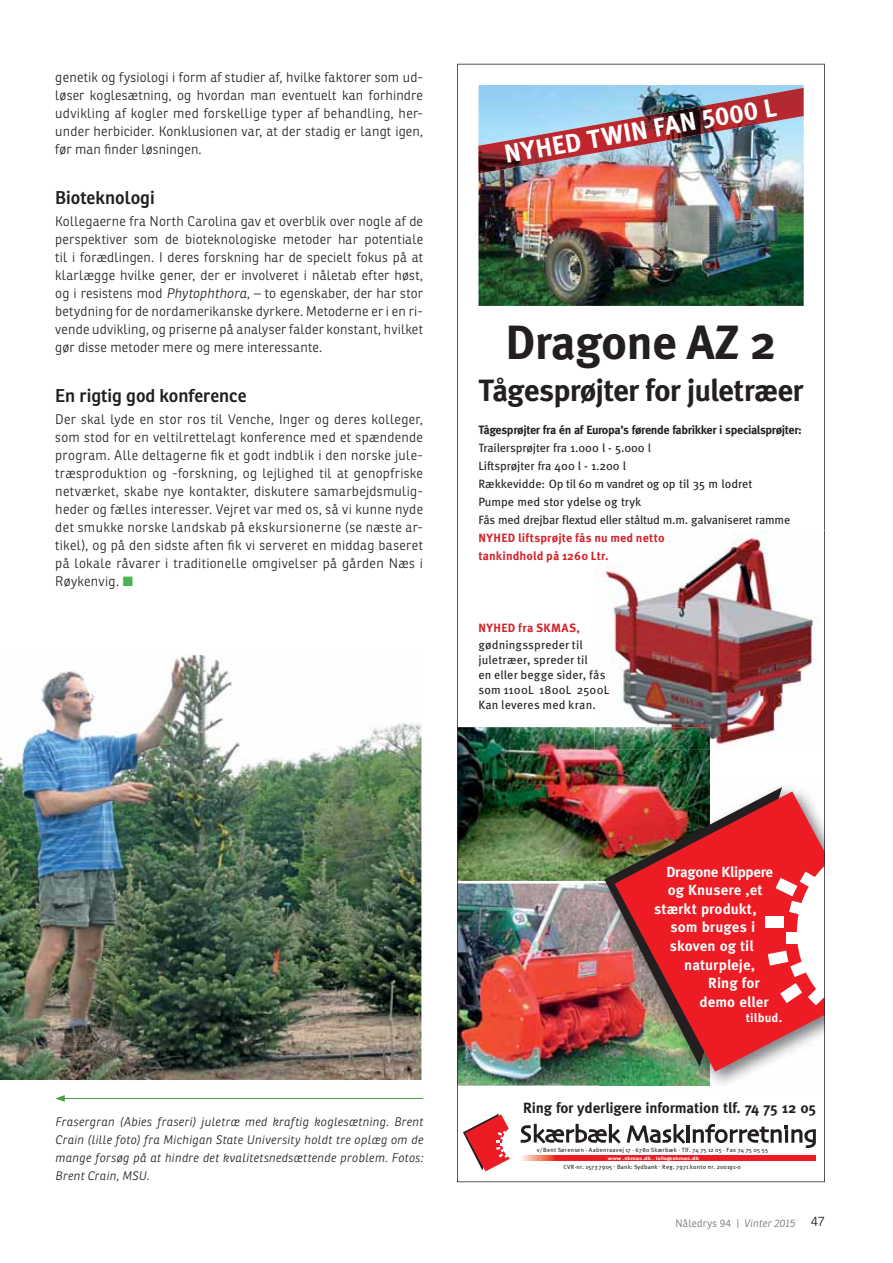
<style>
.page{position:relative;width:893px;height:1263px;background:#fff}
.page>*{position:absolute;margin:0;border:0;box-sizing:border-box;transform-origin:0 0}
.t1{font:700 48px "Meta OT";letter-spacing:-.015em;color:#231f20}
.t2{font:700 30.75px "Meta OT";letter-spacing:-.03em;color:#231f20}
.t3{font:700 25.95px "Meta OT";color:#fff}
.t4{font:600 18px "Ronnia Fyens";color:#231f20}
.t5{font:700 14.85px "Meta OT";letter-spacing:-.01em;color:#231f20}
.t6{font:700 14.7px "Meta OT";color:#fff}
.t7{font:700 14.7px "Meta OT";letter-spacing:-.025em;color:#fff}
.t8{font:300 13.5px/18px "Ronnia Fyens";letter-spacing:.015em;color:#231f20;text-align:justify}
.t9{font:700 12.3px "Meta OT";letter-spacing:.005em;color:#fff}
.t10{font:12px/18px "Meta OT";color:#231f20}
.t11{font:italic 300 12px/18px "Ronnia Fyens";letter-spacing:.025em;color:#231f20;text-align:justify}
.t12{font:700 12px "Meta OT";letter-spacing:-.03em;color:#231f20}
.t13{font:700 12px/18px "Meta OT";letter-spacing:.015em;color:#d2232a}
.t14{font:700 12px "Meta OT";letter-spacing:.035em;color:#d2232a}
.t15{font:300 10.5px "Ronnia Fyens";letter-spacing:.025em;color:#6d6e70}
.t16{font:6px "Meta OT";letter-spacing:.035em;color:#231f20}
.t17{font:700 4.65px "Meta OT";color:#fff;scale:1.36 1}
.s1{font-style:italic}
.s2{color:#50b151}
.s3{font-size:13.5px;color:#231f20}
</style>
<div class="page">
<img style="left:457px;top:64px;width:368px;height:1118px">
<img style="left:594px;top:530px;width:231px;height:220px">
<img style="left:594px;top:533px;width:70px;height:12px">
<img style="left:594px;top:551px;width:14px;height:12px">
<img style="left:594px;top:727px;width:116px;height:23px">
<svg style="left:594px;top:669px;width:12px;height:12px"></svg>
<img style="left:594px;top:685px;width:15px;height:11px">
<img style="left:0;top:655px;width:422px;height:425px">
<hr style="left:62px;top:1098px;width:361px;height:1px;background:#47a14a">
<svg style="left:55px;top:1095px;width:10px;height:7px"></svg>
<p class="t8" style="left:55px;top:69px;width:369px">genetik og fysiologi i form af studier af, hvilke faktorer som ud&shy;løser koglesætning, og hvordan man eventuelt kan forhindre udvikling af kogler med forskellige typer af behandling, her&shy;under herbicider. Konklusionen var, at der stadig er langt igen, før man finder løsningen.</p>
<h3 class="t4" style="left:55px;top:191px;width:101px">Bioteknologi</h3>
<p class="t8" style="left:55px;top:213px;width:369px">Kollegaerne fra North Carolina gav et overblik over nogle af de perspektiver som de bioteknologiske metoder har potentiale til i forædlingen. I deres forskning har de specielt fokus på at klarlægge hvilke gener, der er involveret i nåletab efter høst, og i resistens mod <span class="s1">Phytophthora</span>, – to egenskaber, der har stor betydning for de nordamerikanske dyrkere. Metoderne er i en ri&shy;vende udvikling, og priserne på analyser falder konstant, hvilket gør disse metoder mere og mere interessante.</p>
<h3 class="t4" style="left:55px;top:389px;width:193px">En rigtig god konference</h3>
<p class="t8" style="left:55px;top:411px;width:369px">Der skal lyde en stor ros til Venche, Inger og deres kolleger, som stod for en veltilrettelagt konference med et spændende program. Alle deltagerne fik et godt indblik i den norske jule&shy;træsproduktion og -forskning, og lejlighed til at genopfriske netværket, skabe nye kontakter, diskutere samarbejdsmulig&shy;heder og fælles interesser. Vejret var med os, så vi kunne nyde det smukke norske landskab på ekskursionerne (se næste ar&shy;tikel), og på den sidste aften fik vi serveret en middag baseret på lokale råvarer i traditionelle omgivelser på gården Næs i Røykenvig. <span class="s2">■</span></p>
<h3 class="t3" style="left:503px;top:145px;width:277px;rotate:-10deg">NYHED TWIN FAN 5000 L</h3>
<h1 class="t1" style="left:505px;top:325px;width:273px">Dragone AZ 2</h1>
<h2 class="t2" style="left:478px;top:379px;width:327px">Tågesprøjter for juletræer</h2>
<p class="t12" style="left:478px;top:426px;width:325px">Tågesprøjter fra én af Europa’s førende fabrikker i specialsprøjter:</p>
<p class="t10" style="left:478px;top:440px;width:313px">Trailersprøjter fra 1.000 l - 5.000 l<br>Liftsprøjter fra 400 l - 1.200 l<br>Rækkevidde: Op til 60 m vandret og op til 35 m lodret Pumpe med stor ydelse og tryk<br>Fås med drejbar flextud eller ståltud m.m. galvaniseret ramme</p>
<p class="t13" style="left:478px;top:530px;width:188px">NYHED liftsprøjte fås nu med netto tankindhold på 1260 Ltr.</p>
<p class="t14" style="left:478px;top:623px;width:103px">NYHED fra SKMAS,</p>
<p class="t10" style="left:478px;top:638px;width:133px;line-height:15px">gødningsspreder til juletræer, spreder til<br>en eller begge sider, fås som 1100L 1800L 2500L<br>Kan leveres med kran.</p>
<p class="t11" style="left:55px;top:1114px;width:369px">Frasergran (Abies fraseri) juletræ med kraftig koglesætning. Brent Crain (lille foto) fra Michigan State University holdt tre oplæg om de mange forsøg på at hindre det kvalitetsnedsættende problem. Fotos:<br>Brent Crain, MSU.</p>
<p class="t7" style="left:666px;top:866px;width:108px">Dragone Klippere</p>
<p class="t6" style="left:668px;top:885px;width:96px">og Knusere ,et</p>
<p class="t6" style="left:654px;top:903px;width:104px">stærkt produkt,</p>
<p class="t6" style="left:670px;top:922px;width:86px">som bruges i</p>
<p class="t6" style="left:670px;top:940px;width:85px">skoven og til</p>
<p class="t6" style="left:684px;top:959px;width:72px">naturpleje,</p>
<p class="t6" style="left:708px;top:978px;width:53px">Ring for</p>
<p class="t6" style="left:700px;top:996px;width:70px">demo eller</p>
<p class="t9" style="left:746px;top:1013px;width:38px">tilbud.</p>
<p class="t5" style="left:523px;top:1103px;width:295px">Ring for yderligere information tlf. 74 75 12 05</p>
<p class="t16" style="left:537px;top:1148px;width:233px">v/ Bent Sørensen Aabenraavej 17 6780 Skærbæk Tlf. 74 75 12 05 Fax 74 75 05 55</p>
<p class="t16" style="left:586px;top:1147px;width:3px">.</p>
<p class="t16" style="left:632px;top:1147px;width:3px">.</p>
<p class="t16" style="left:679px;top:1147px;width:3px">.</p>
<p class="t16" style="left:723px;top:1147px;width:3px">.</p>
<p class="t17" style="left:608px;top:1157px;width:69px">www .skmas.dk . info@skmas.dk</p>
<p class="t16" style="left:563px;top:1164px;width:179px">CVR-nr. 1573 7905 Bank: Sydbank Reg. 7971 konto nr. 200191-0</p>
<p class="t16" style="left:614px;top:1163px;width:3px">.</p>
<p class="t16" style="left:659px;top:1163px;width:3px">.</p>
<p class="t15" style="left:675px;top:1220px;width:151px">Nåledrys 94 | <span class="s1">Vinter 2015</span> <span class="s3">47</span></p>
</div>
